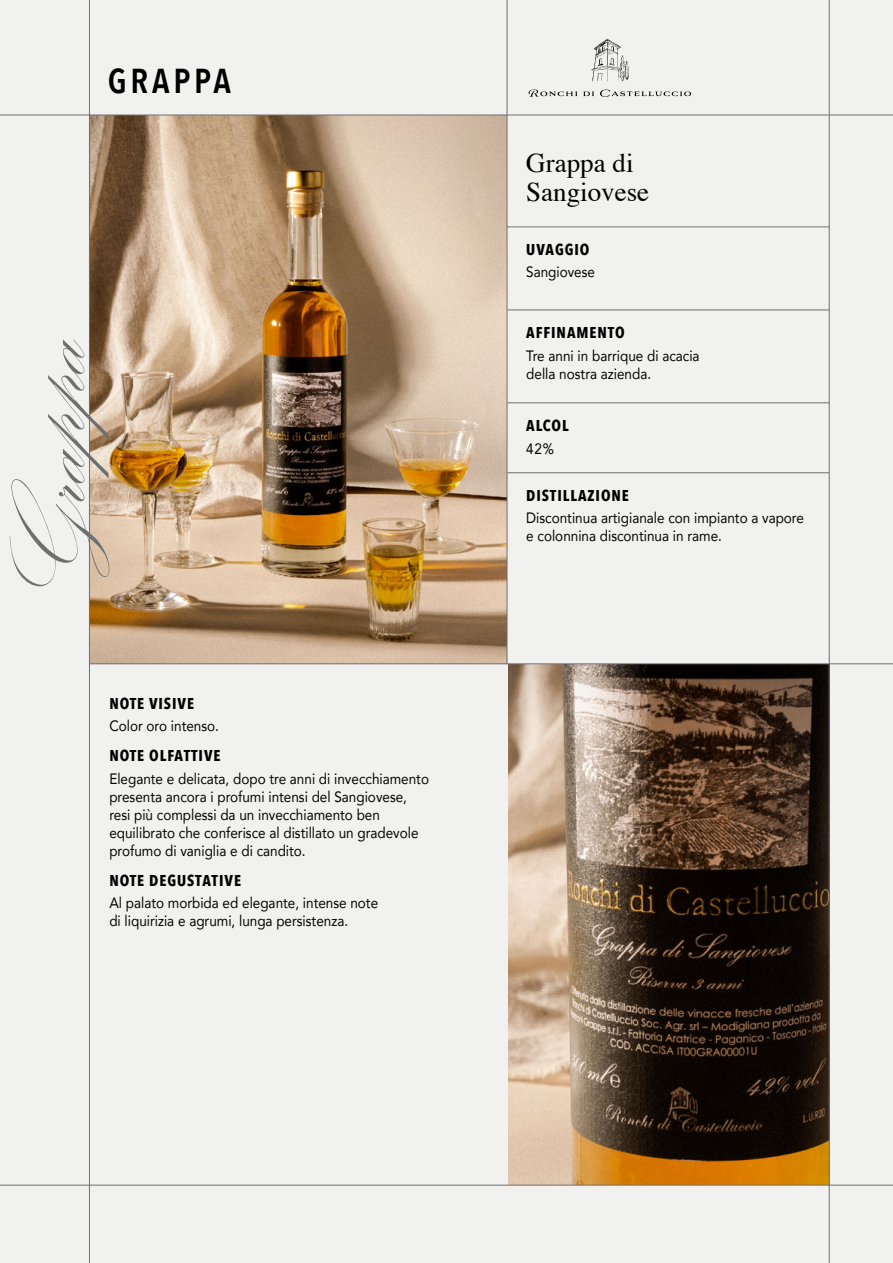
<style>
.page{position:relative;width:893px;height:1263px;background:#f1f1f0}
.page>*{position:absolute;margin:0;border:0;box-sizing:border-box;transform-origin:0 0}
.t1{font:108.75px "Kunstler Script";color:#706f6f}
.t2{font:600 34.5px "Avenir Next Condensed";letter-spacing:.11em;color:#000}
.t3{font:27px/28.5px "Times";color:#000}
.t4{font:700 15.6px "Avenir Next Condensed";letter-spacing:.06em;color:#000}
.t5{font:15px/18px "Avenir";color:#000;scale:.9 1}
</style>
<div class="page">
<img style="left:508px;top:664px;width:321px;height:521px">
<img style="left:90px;top:116px;width:417px;height:547px">
<hr style="left:90px;top:663px;width:803px;height:1px;background:#706f6f">
<hr style="left:0;top:115px;width:893px;height:1px;background:#706f6f">
<hr style="left:0;top:1185px;width:893px;height:1px;background:#706f6f">
<hr style="left:507px;top:310px;width:322px;height:1px;background:#706f6f">
<hr style="left:507px;top:227px;width:322px;height:1px;background:#706f6f">
<hr style="left:507px;top:402px;width:322px;height:1px;background:#706f6f">
<hr style="left:507px;top:472px;width:322px;height:1px;background:#706f6f">
<hr style="left:89px;top:0;width:1px;height:1263px;background:#706f6f">
<hr style="left:507px;top:0;width:1px;height:664px;background:#706f6f">
<svg style="left:529px;top:90px;width:162px;height:7px"></svg>
<svg style="left:591px;top:39px;width:38px;height:44px"></svg>
<hr style="left:829px;top:0;width:1px;height:1263px;background:#706f6f">
<h2 class="t2" style="left:108px;top:61px;width:125px">GRAPPA</h2>
<h1 class="t1" style="left:2px;top:614px;width:276px;rotate:-90deg">Grappa</h1>
<p class="t4" style="left:109px;top:694px;width:86px">NOTE VISIVE</p>
<p class="t5" style="left:109px;top:718px;width:123px">Color oro intenso.</p>
<p class="t4" style="left:109px;top:747px;width:113px">NOTE OLFATTIVE</p>
<p class="t5" style="left:109px;top:771px;width:357px">Elegante e delicata, dopo tre anni di invecchiamento presenta ancora i profumi intensi del Sangiovese, resi più complessi da un invecchiamento ben equilibrato che conferisce al distillato un gradevole profumo di vaniglia e di candito.</p>
<p class="t4" style="left:109px;top:871px;width:133px">NOTE DEGUSTATIVE</p>
<p class="t5" style="left:109px;top:895px;width:300px">Al palato morbida ed elegante, intense note di liquirizia e agrumi, lunga persistenza.</p>
<h3 class="t3" style="left:526px;top:152px;width:124px">Grappa di<br>Sangiovese</h3>
<p class="t4" style="left:526px;top:240px;width:65px">UVAGGIO</p>
<p class="t5" style="left:526px;top:264px;width:78px">Sangiovese</p>
<p class="t4" style="left:526px;top:324px;width:100px">AFFINAMENTO</p>
<p class="t5" style="left:526px;top:348px;width:194px">Tre anni in barrique di acacia della nostra azienda.</p>
<p class="t4" style="left:526px;top:416px;width:44px">ALCOL</p>
<p class="t5" style="left:526px;top:441px;width:32px">42%</p>
<p class="t4" style="left:526px;top:486px;width:104px">DISTILLAZIONE</p>
<p class="t5" style="left:526px;top:510px;width:310px">Discontinua artigianale con impianto a vapore e colonnina discontinua in rame.</p>
</div>
